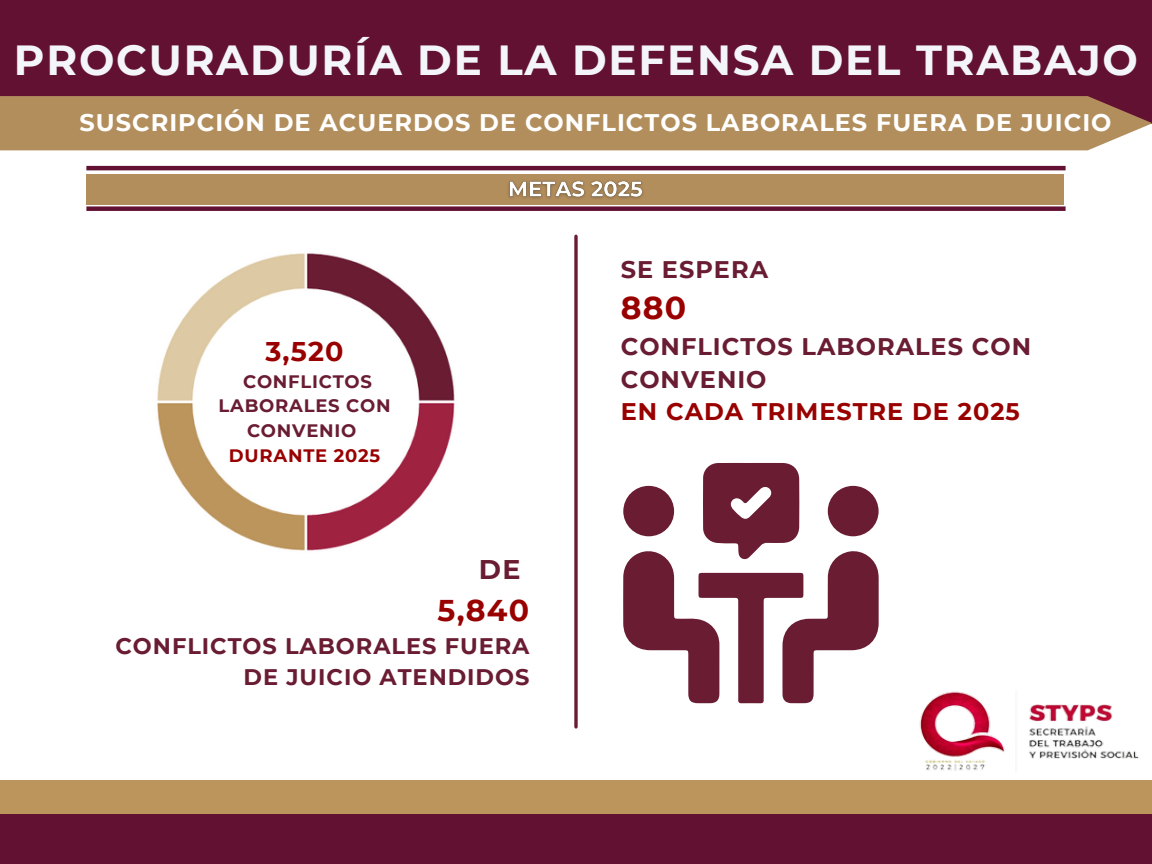
<style>
.page{position:relative;width:1152px;height:864px;background:#fff}
.page>*{position:absolute;margin:0;border:0;box-sizing:border-box;transform-origin:0 0}
.t1{font:700 42px "Montserrat";letter-spacing:.04em;color:#f3f5f9}
.t2{font:700 31.5px "Montserrat";color:#900}
.t3{font:700 30px "Montserrat";color:#900}
.t4{font:700 27px "Montserrat";color:#900}
.t5{font:700 27px "Montserrat";color:#691c32}
.t6{font:700 24px/32.7px "Montserrat";letter-spacing:.04em;color:#691c32}
.t7{font:700 24px "Montserrat";letter-spacing:.04em;color:#fff}
.t8{font:700 22.5px/31.5px "Montserrat";letter-spacing:.04em;color:#691c32;text-align:right}
.t9{font:700 18px/24.8px "Montserrat";letter-spacing:.04em;color:#691c32;text-align:center}
.t10{font:700 18px "Montserrat";letter-spacing:.04em;color:#900}
.s1{color:#900}
</style>
<div class="page">
<div style="left:0;top:0;width:1152px;height:123px;background:#621132"></div>
<div style="left:0;top:96px;width:1152px;height:54px;background:#b38e5d"></div>
<div style="left:0;top:813px;width:1152px;height:51px;background:#621132"></div>
<div style="left:0;top:780px;width:1152px;height:33px;background:#bc955c"></div>
<hr style="left:86px;top:166px;width:980px;height:4px;background:#621132">
<div style="left:86px;top:206px;width:980px;height:5px;background:#621132"></div>
<div style="left:86px;top:174px;width:978px;height:30px;background:#b38e5d"></div>
<img style="left:919px;top:691px;width:220px;height:80px">
<svg style="left:574px;top:236px;width:4px;height:491px;background:#803f51"></svg>
<svg style="left:623px;top:463px;width:256px;height:240px"></svg>
<div style="left:828px;top:486px;width:51px;height:50px;background:#691c32;border-radius:50%"></div>
<div style="left:623px;top:486px;width:51px;height:50px;background:#691c32;border-radius:50%"></div>
<img style="left:157px;top:253px;width:298px;height:298px">
<img style="left:502px;top:181px;width:147px;height:24px">
<h1 class="t1" style="left:14px;top:35px;width:1126px">PROCURADURÍA DE LA DEFENSA DEL TRABAJO</h1>
<h2 class="t7" style="left:80px;top:108px;width:1033px">SUSCRIPCIÓN DE ACUERDOS DE CONFLICTOS LABORALES FUERA DE JUICIO</h2>
<p class="t4" style="left:266px;top:334px;width:79px">3,520</p>
<p class="t9" style="left:219px;top:369px;width:174px">CONFLICTOS<br>LABORALES CON<br>CONVENIO</p>
<p class="t10" style="left:229px;top:444px;width:153px">DURANTE 2025</p>
<p class="t5" style="left:479px;top:553px;width:43px">DE</p>
<p class="t3" style="left:438px;top:592px;width:93px">5,840</p>
<p class="t8" style="left:116px;top:630px;width:415px">CONFLICTOS LABORALES FUERA<br>DE JUICIO ATENDIDOS</p>
<p class="t6" style="left:621px;top:254px;width:149px">SE ESPERA</p>
<p class="t2" style="left:621px;top:288px;width:67px">880</p>
<p class="t6" style="left:621px;top:330px;width:412px">CONFLICTOS LABORALES CON<br>CONVENIO<br><span class="s1">EN CADA TRIMESTRE DE 2025</span></p>
</div>
